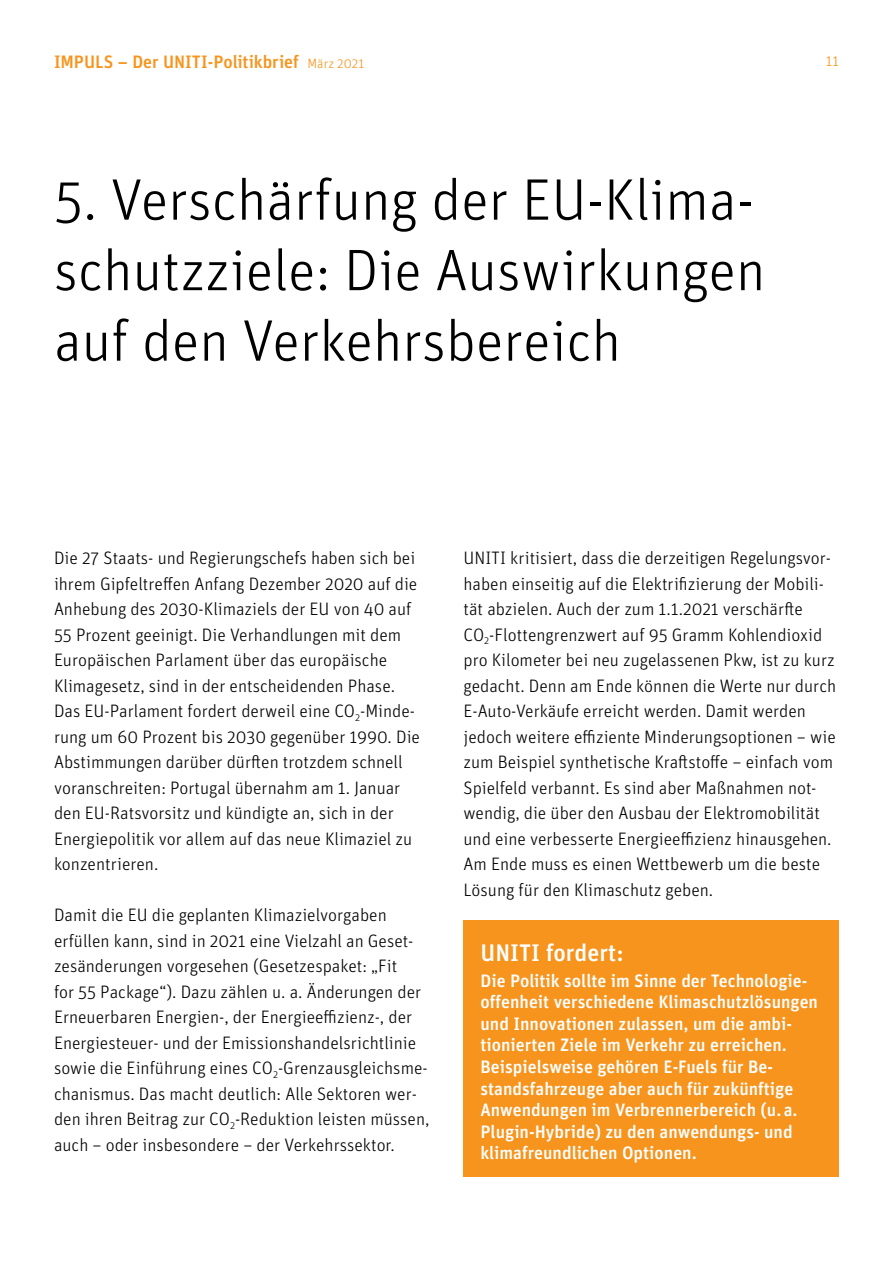
<style>
.page{position:relative;width:893px;height:1263px;background:#fff}
.page>*{position:absolute;margin:0;border:0;box-sizing:border-box;transform-origin:0 0}
.t1{font:300 58.5px/70.5px "Unit OT";color:#000}
.t2{font:500 24px "Unit OT";color:#fff}
.t3{font:300 18px/25.5px "Unit OT";color:#000}
.t4{font:500 18px/21.6px "Unit OT";color:#fff}
.t5{font:500 18px "Unit OT";letter-spacing:-.005em;color:#f7941d}
.t6{font:300 15px "Unit OT";color:#f7941d}
.s1{font-weight:300;font-size:13.5px}
</style>
<div class="page">
<div style="left:463px;top:921px;width:376px;height:256px;background:#f7941d"></div>
<p class="t5" style="left:54px;top:50px;width:312px">IMPULS – Der UNITI-Politikbrief <span class="s1">März 2021</span></p>
<p class="t6" style="left:826px;top:52px;width:15px">11</p>
<h1 class="t1" style="left:54px;top:164px;width:713px">5. Verschärfung der EU-Klima&shy;schutzziele: Die Auswirkungen auf den Verkehrsbereich</h1>
<p class="t3" style="left:54px;top:545px;width:367px">Die 27 Staats- und Regierungschefs haben sich bei ihrem Gipfeltreffen Anfang Dezember 2020 auf die Anhebung des 2030-Klimaziels der EU von 40 auf 55 Prozent geeinigt. Die Verhandlungen mit dem Europäischen Parlament über das europäische Klimagesetz, sind in der entscheidenden Phase.<br>Das EU-Parlament fordert derweil eine CO<sub>2</sub>-Minde&shy;rung um 60 Prozent bis 2030 gegenüber 1990. Die Abstimmungen darüber dürften trotzdem schnell voranschreiten: Portugal übernahm am 1. Januar den EU-Ratsvorsitz und kündigte an, sich in der Energiepolitik vor allem auf das neue Klimaziel zu konzentrieren.</p>
<p class="t3" style="left:54px;top:902px;width:377px">Damit die EU die geplanten Klimazielvorgaben erfüllen kann, sind in 2021 eine Vielzahl an Geset&shy;zesänderungen vorgesehen (Gesetzespaket: „Fit<br>for 55 Package“). Dazu zählen u. a. Änderungen der Erneuerbaren Energien-, der Energieeffizienz-, der Energiesteuer- und der Emissionshandelsrichtlinie sowie die Einführung eines CO<sub>2</sub>-Grenzausgleichsme&shy;chanismus. Das macht deutlich: Alle Sektoren wer&shy;den ihren Beitrag zur CO<sub>2</sub>-Reduktion leisten müssen, auch – oder insbesondere – der Verkehrssektor.</p>
<p class="t3" style="left:463px;top:545px;width:374px">UNITI kritisiert, dass die derzeitigen Regelungsvor&shy;haben einseitig auf die Elektrifizierung der Mobili&shy;tät abzielen. Auch der zum 1.1.2021 verschärfte CO<sub>2</sub>-Flottengrenzwert auf 95 Gramm Kohlendioxid pro Kilometer bei neu zugelassenen Pkw, ist zu kurz gedacht. Denn am Ende können die Werte nur durch E-Auto-Verkäufe erreicht werden. Damit werden jedoch weitere effiziente Minderungsoptionen – wie zum Beispiel synthetische Kraftstoffe – einfach vom Spielfeld verbannt. Es sind aber Maßnahmen not&shy;wendig, die über den Ausbau der Elektromobilität und eine verbesserte Energieeffizienz hinausgehen.<br>Am Ende muss es einen Wettbewerb um die beste Lösung für den Klimaschutz geben.</p>
<h2 class="t2" style="left:480px;top:937px;width:145px">UNITI fordert:</h2>
<p class="t4" style="left:480px;top:969px;width:339px">Die Politik sollte im Sinne der Technologie&shy;offenheit verschiedene Klimaschutzlösungen und Innovationen zulassen, um die ambi&shy;tionierten Ziele im Verkehr zu erreichen.<br>Beispielsweise gehören E-Fuels für Be&shy;standsfahrzeuge aber auch für zukünftige Anwendungen im Verbrennerbereich (u. a.<br>Plugin-Hybride) zu den anwendungs- und klimafreundlichen Optionen.</p>
</div>
